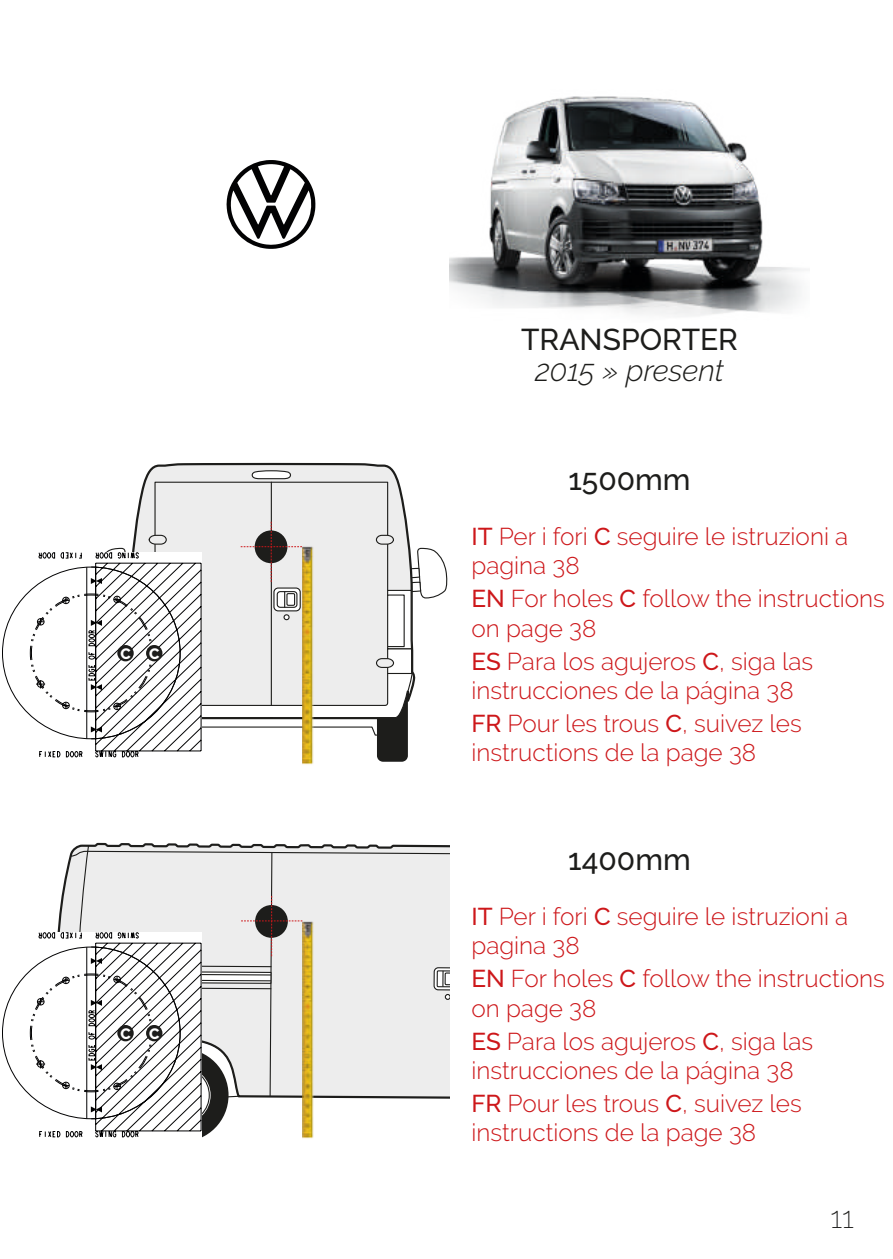
<style>
.page{position:relative;width:893px;height:1259px;background:#fff}
.page>*{position:absolute;margin:0;border:0;box-sizing:border-box;transform-origin:0 0}
.t1{font:500 30px "Raleway";color:#1d1d1b}
.t2{font:italic 300 30px "Raleway";color:#1d1d1b}
.t3{font:200 30px "Raleway";color:#1d1d1b}
.t4{font:300 24.3px/29.1px "Raleway";color:#cd171a}
.t5{font:800 15px "Raleway";color:#fff}
.s1{font-weight:500}
</style>
<div class="page">
<svg style="left:226px;top:160px;width:89px;height:89px"></svg>
<img style="left:450px;top:96px;width:358px;height:221px">
<svg style="left:149px;top:462px;width:245px;height:8px;background:#b6b6b6"></svg>
<img style="left:302px;top:761px;width:11px;height:4px">
<svg style="left:2px;top:844px;width:447px;height:295px"></svg>
<div style="left:117px;top:1025px;width:17px;height:16px;background:#1d1d1b;border-radius:50%"></div>
<div style="left:146px;top:1025px;width:16px;height:16px;background:#1d1d1b;border-radius:50%"></div>
<svg style="left:2px;top:470px;width:446px;height:291px"></svg>
<div style="left:117px;top:645px;width:17px;height:16px;background:#1d1d1b;border-radius:50%"></div>
<div style="left:146px;top:645px;width:16px;height:16px;background:#1d1d1b;border-radius:50%"></div>
<p class="t5" style="left:120px;top:645px;width:41px">C C</p>
<p class="t5" style="left:120px;top:1025px;width:41px">C C</p>
<p class="t1" style="left:521px;top:322px;width:218px">TRANSPORTER</p>
<p class="t2" style="left:535px;top:353px;width:190px">2015 » present</p>
<p class="t1" style="left:568px;top:462px;width:124px">1500mm</p>
<p class="t4" style="left:471px;top:522px;width:378px"><span class="s1">IT</span> Per i fori <span class="s1">C</span> seguire le istruzioni a pagina 38</p>
<p class="t4" style="left:471px;top:584px;width:415px"><span class="s1">EN</span> For holes <span class="s1">C</span> follow the instructions on page 38</p>
<p class="t4" style="left:471px;top:646px;width:343px"><span class="s1">ES</span> Para los agujeros <span class="s1">C</span>, siga las instrucciones de la página 38</p>
<p class="t4" style="left:471px;top:709px;width:332px"><span class="s1">FR</span> Pour les trous <span class="s1">C</span>, suivez les instructions de la page 38</p>
<p class="t1" style="left:568px;top:841px;width:124px">1400mm</p>
<p class="t4" style="left:471px;top:902px;width:378px"><span class="s1">IT</span> Per i fori <span class="s1">C</span> seguire le istruzioni a pagina 38</p>
<p class="t4" style="left:471px;top:964px;width:415px"><span class="s1">EN</span> For holes <span class="s1">C</span> follow the instructions on page 38</p>
<p class="t4" style="left:471px;top:1026px;width:343px"><span class="s1">ES</span> Para los agujeros <span class="s1">C</span>, siga las instrucciones de la página 38</p>
<p class="t4" style="left:471px;top:1089px;width:332px"><span class="s1">FR</span> Pour les trous <span class="s1">C</span>, suivez les instructions de la page 38</p>
<p class="t3" style="left:830px;top:1199px;width:25px">11</p>
</div>
